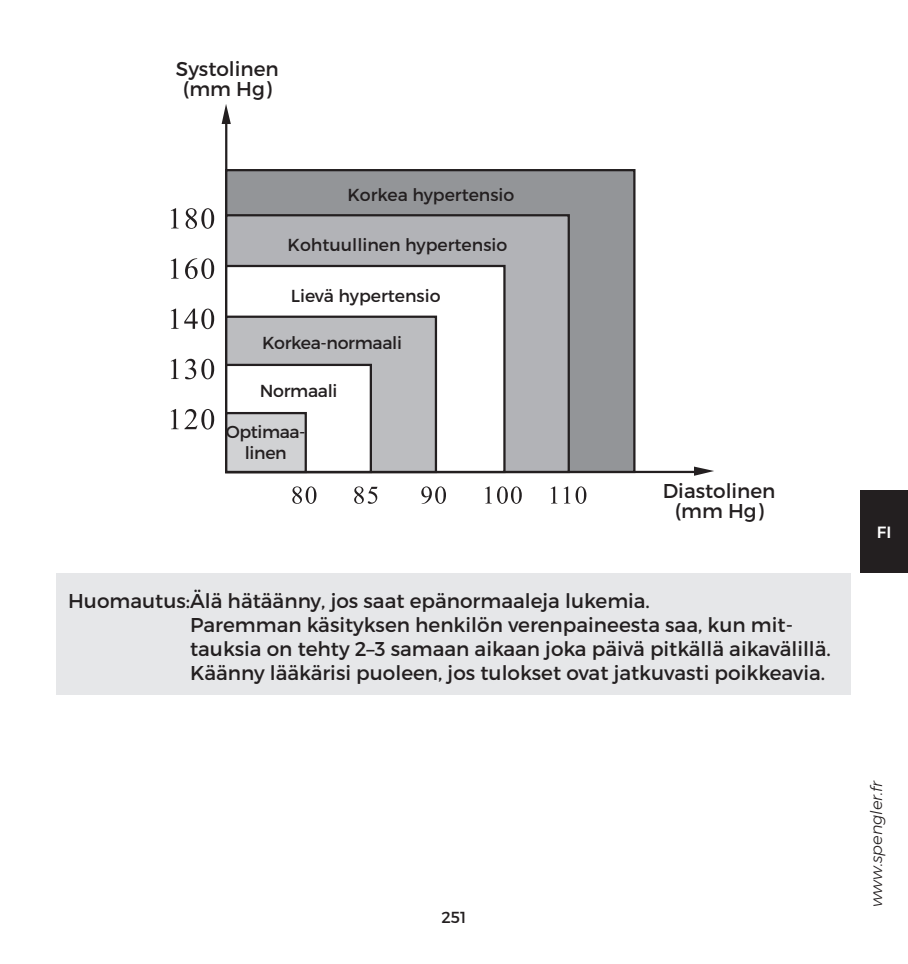
<style>
.page{position:relative;width:908px;height:964px;background:#fff}
.page>*{position:absolute;margin:0;border:0;box-sizing:border-box;transform-origin:0 0}
.t1{font:20px/24px "Montserrat";color:#231f20;text-align:center}
.t2{font:17.2px "Montserrat";color:#231f20}
.t3{font:17.2px "Montserrat";letter-spacing:-.02em;color:#231f20}
.t4{font:17.2px/20.8px "Montserrat";letter-spacing:-.025em;color:#231f20;text-align:center}
.t5{font:500 16.4px "Montserrat";color:#fff}
.t6{font:italic 300 16px "Montserrat";color:#231f20}
.t7{font:16px "Montserrat";color:#231f20}
</style>
<div class="page">
<div style="left:859px;top:490px;width:48px;height:82px;background:#231f20"></div>
<div style="left:57px;top:574px;width:793px;height:121px;background:#e6e7e9"></div>
<svg style="left:225px;top:124px;width:468px;height:350px"></svg>
<svg style="left:221px;top:104px;width:10px;height:20px"></svg>
<svg style="left:693px;top:466px;width:20px;height:10px"></svg>
<div style="left:226px;top:170px;width:408px;height:302px;background:#939598"></div>
<div style="left:226px;top:215px;width:342px;height:257px;background:#b2b3b7"></div>
<div style="left:225px;top:214px;width:344px;height:259px;border:2px solid #231f20"></div>
<div style="left:226px;top:266px;width:278px;height:206px;background:#fff"></div>
<div style="left:225px;top:265px;width:280px;height:208px;border:2px solid #231f20"></div>
<div style="left:226px;top:317px;width:210px;height:155px;background:#bcbdc0"></div>
<div style="left:225px;top:316px;width:212px;height:157px;border:2px solid #231f20"></div>
<div style="left:226px;top:365px;width:144px;height:107px;background:#fff"></div>
<div style="left:225px;top:364px;width:147px;height:109px;border:2px solid #231f20"></div>
<div style="left:226px;top:413px;width:79px;height:59px;background:#d1d2d4"></div>
<div style="left:225px;top:412px;width:82px;height:61px;border:2px solid #231f20"></div>
<svg style="left:171px;top:208px;width:7px;height:20px"></svg>
<svg style="left:185px;top:208px;width:29px;height:21px"></svg>
<svg style="left:171px;top:258px;width:7px;height:21px"></svg>
<svg style="left:185px;top:258px;width:29px;height:21px"></svg>
<svg style="left:171px;top:309px;width:7px;height:20px"></svg>
<svg style="left:184px;top:309px;width:30px;height:20px"></svg>
<svg style="left:171px;top:359px;width:7px;height:20px"></svg>
<svg style="left:185px;top:359px;width:29px;height:20px"></svg>
<svg style="left:171px;top:409px;width:7px;height:20px"></svg>
<svg style="left:184px;top:409px;width:30px;height:20px"></svg>
<svg style="left:292px;top:486px;width:24px;height:18px"></svg>
<svg style="left:354px;top:486px;width:23px;height:18px"></svg>
<svg style="left:421px;top:486px;width:25px;height:18px"></svg>
<svg style="left:485px;top:486px;width:6px;height:17px"></svg>
<svg style="left:497px;top:486px;width:24px;height:18px"></svg>
<svg style="left:550px;top:486px;width:6px;height:17px"></svg>
<svg style="left:563px;top:486px;width:23px;height:18px"></svg>
<p class="t1" style="left:176px;top:59px;width:104px;line-height:20px">Systolinen (mm Hg)</p>
<p class="t2" style="left:347px;top:185px;width:168px">Korkea hypertensio</p>
<p class="t2" style="left:287px;top:234px;width:221px">Kohtuullinen hypertensio</p>
<p class="t2" style="left:291px;top:285px;width:151px">Lievä hypertensio</p>
<p class="t3" style="left:262px;top:332px;width:141px">Korkea-normaali</p>
<p class="t3" style="left:260px;top:380px;width:79px">Normaali</p>
<p class="t4" style="left:226px;top:422px;width:81px">Optimaa&shy;linen</p>
<p class="t1" style="left:662px;top:481px;width:114px;line-height:20px">Diastolinen (mm Hg)</p>
<p class="t1" style="left:190px;top:589px;width:642px;text-align:left;text-indent:-122px">Huomautus:Älä hätäänny, jos saat epänormaaleja lukemia.<br>Paremman käsityksen henkilön verenpaineesta saa, kun mit&shy;tauksia on tehty 2–3 samaan aikaan joka päivä pitkällä aikavälillä.<br>Käänny lääkärisi puoleen, jos tulokset ovat jatkuvasti poikkeavia.</p>
<p class="t7" style="left:441px;top:907px;width:26px">251</p>
<p class="t5" style="left:876px;top:519px;width:16px">FI</p>
<p class="t6" style="left:864px;top:907px;width:129px;rotate:-90deg">www.spengler.fr</p>
</div>
